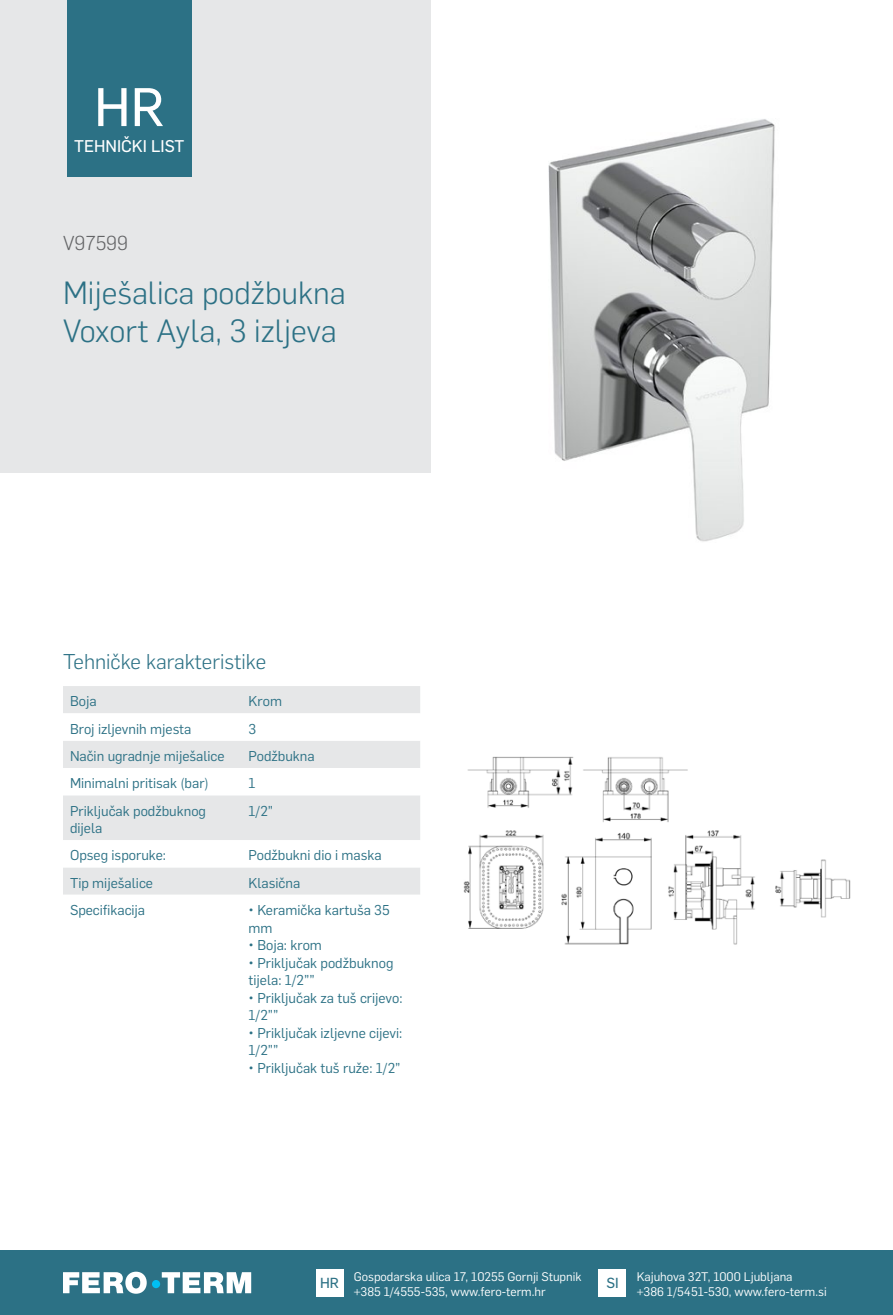
<style>
.page{position:relative;width:893px;height:1315px;background:#fff}
.page>*{position:absolute;margin:0;border:0;box-sizing:border-box;transform-origin:0 0}
.t1{font:53.2px "Flama Basic";color:#fff}
.t2{font:300 31.5px/37.8px "Flama";color:#2c7185}
.t3{font:300 21px "Flama";color:#2c7185}
.t4{font:300 19.78px "Flama";color:#636466}
.t5{font:16.62px "Flama Basic";color:#fff}
.t6{font:14.35px "Flama Basic";color:#2c7185}
.t7{font:14px/17.5px "Flama";color:#2c7185}
.t8{font:12.25px/15.8px "Flama";color:#fff}
</style>
<div class="page">
<img style="left:463px;top:756px;width:388px;height:189px">
<img style="left:548px;top:119px;width:227px;height:423px">
<div style="left:0;top:1250px;width:893px;height:65px;background:#2c7185"></div>
<div style="left:316px;top:1269px;width:27px;height:27px;background:#fff"></div>
<div style="left:599px;top:1269px;width:27px;height:27px;background:#fff"></div>
<svg style="left:63px;top:1271px;width:188px;height:22px"></svg>
<div style="left:152px;top:1280px;width:8px;height:8px;background:#00c0f3;border-radius:50%"></div>
<div style="left:0;top:0;width:430px;height:472px;background:#e6e7e8"></div>
<div style="left:67px;top:0;width:124px;height:177px;background:#2c7185"></div>
<div style="left:63px;top:686px;width:357px;height:27px;background:#e6e7e8"></div>
<svg style="left:63px;top:741px;width:357px;height:154px;fill:#e6e7e8"></svg>
<h1 class="t1" style="left:94px;top:70px;width:72px">HR</h1>
<p class="t5" style="left:74px;top:134px;width:112px">TEHNIČKI LIST</p>
<h3 class="t4" style="left:63px;top:229px;width:67px">V97599</h3>
<h2 class="t2" style="left:63px;top:272px;width:284px">Miješalica podžbukna<br>Voxort Ayla, 3 izljeva</h2>
<h3 class="t3" style="left:63px;top:647px;width:205px">Tehničke karakteristike</h3>
<p class="t7" style="left:70px;top:692px;width:28px">Boja</p>
<p class="t7" style="left:249px;top:692px;width:35px">Krom</p>
<p class="t7" style="left:70px;top:719px;width:123px">Broj izljevnih mjesta</p>
<p class="t7" style="left:249px;top:719px;width:9px">3</p>
<p class="t7" style="left:70px;top:746px;width:156px">Način ugradnje miješalice</p>
<p class="t7" style="left:249px;top:746px;width:68px">Podžbukna</p>
<p class="t7" style="left:70px;top:773px;width:140px">Minimalni pritisak (bar)</p>
<p class="t7" style="left:249px;top:773px;width:8px">1</p>
<p class="t7" style="left:70px;top:801px;width:138px">Priključak podžbuknog dijela</p>
<p class="t7" style="left:249px;top:801px;width:26px">1/2”</p>
<p class="t7" style="left:70px;top:846px;width:97px">Opseg isporuke:</p>
<p class="t7" style="left:249px;top:846px;width:135px">Podžbukni dio i maska</p>
<p class="t7" style="left:70px;top:873px;width:85px">Tip miješalice</p>
<p class="t7" style="left:249px;top:873px;width:53px">Klasična</p>
<p class="t7" style="left:70px;top:900px;width:77px">Specifikacija</p>
<p class="t7" style="left:249px;top:900px;width:143px">• Keramička kartuša 35 mm</p>
<p class="t7" style="left:249px;top:935px;width:75px">• Boja: krom</p>
<p class="t7" style="left:249px;top:953px;width:146px">• Priključak podžbuknog tijela: 1/2””</p>
<p class="t7" style="left:249px;top:988px;width:155px">• Priključak za tuš crijevo:<br>1/2””</p>
<p class="t7" style="left:249px;top:1023px;width:155px">• Priključak izljevne cijevi:<br>1/2””</p>
<p class="t7" style="left:249px;top:1058px;width:153px">• Priključak tuš ruže: 1/2”</p>
<p class="t6" style="left:320px;top:1272px;width:20px">HR</p>
<p class="t8" style="left:637px;top:1267px;width:191px">Kajuhova 32T, 1000 Ljubljana<br>+386 1/5451-530, www.fero-term.si</p>
<p class="t8" style="left:354px;top:1267px;width:229px">Gospodarska ulica 17, 10255 Gornji Stupnik +385 1/4555-535, www.fero-term.hr</p>
<p class="t6" style="left:606px;top:1272px;width:14px">SI</p>
</div>
